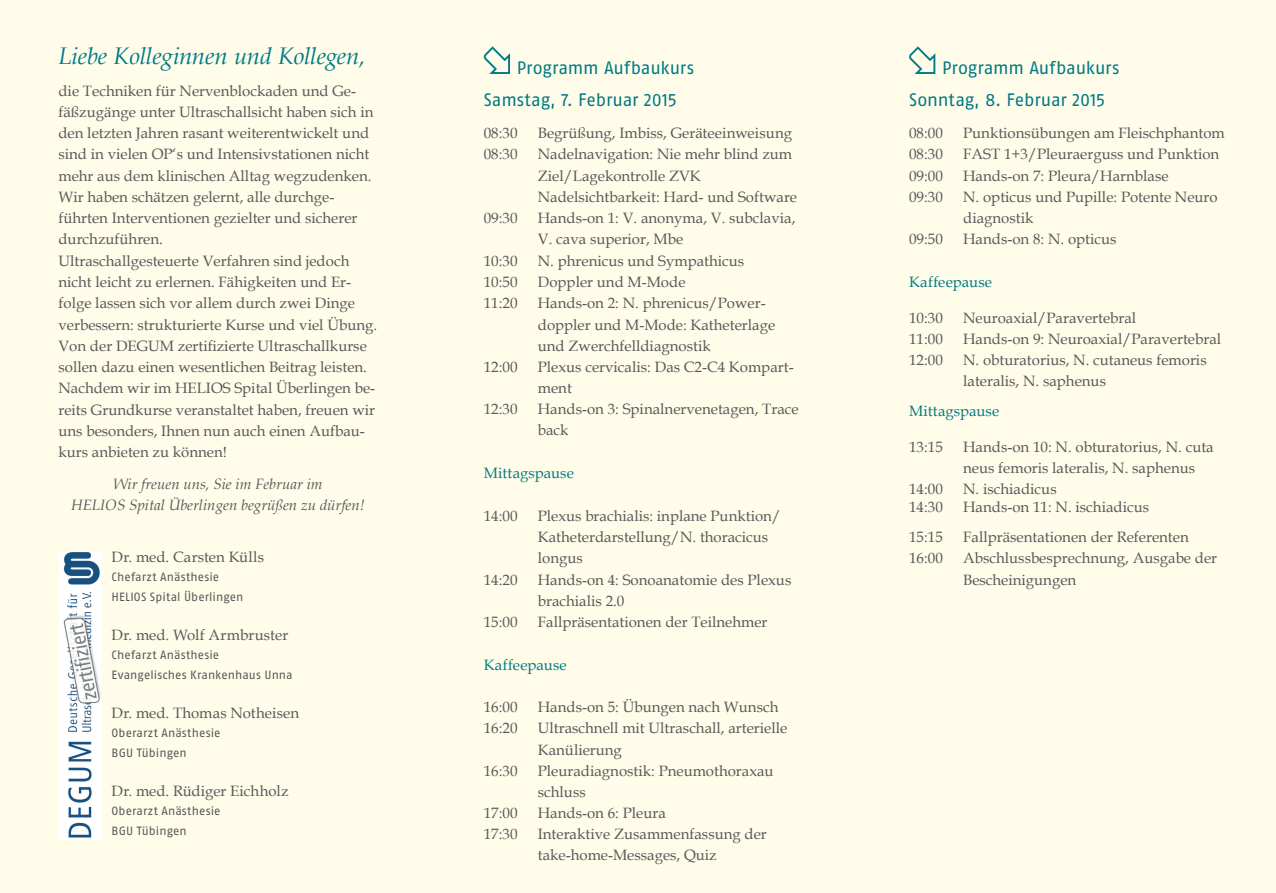
<style>
.page{position:relative;width:1276px;height:893px;background:#fffde9}
.page>*{position:absolute;margin:0;border:0;box-sizing:border-box;transform-origin:0 0}
.t1{font:italic 24px "Book Antiqua";letter-spacing:-.015em;color:#007a85}
.t2{font:18px/32px "Fago Pro";letter-spacing:-.01em;color:#007a85}
.t3{font:15px/21.3px "Book Antiqua";color:#57585a}
.t4{font:italic 15px/21.3px "Book Antiqua";color:#57585a;text-align:center}
.t5{font:15px "Book Antiqua";letter-spacing:.01em;color:#007a85}
.t6{font:12px/19.5px "Fago Pro";letter-spacing:.01em;color:#57585a}
</style>
<div class="page">
<svg style="left:909px;top:46px;width:26px;height:28px"></svg>
<svg style="left:484px;top:46px;width:26px;height:28px"></svg>
<div style="left:59px;top:553px;width:42px;height:287px;background:#fff"></div>
<img style="left:63px;top:553px;width:37px;height:285px">
<h1 class="t1" style="left:58px;top:39px;width:308px">Liebe Kolleginnen und Kollegen,</h1>
<p class="t3" style="left:58px;top:80px;width:320px">die Techniken für Nervenblockaden und Ge&shy;fäßzugänge unter Ultraschallsicht haben sich in den letzten Jahren rasant weiterentwickelt und sind in vielen OP‘s und Intensivstationen nicht mehr aus dem klinischen Alltag wegzudenken.<br>Wir haben schätzen gelernt, alle durchge&shy;führten Interventionen gezielter und sicherer durchzuführen.<br>Ultraschallgesteuerte Verfahren sind jedoch nicht leicht zu erlernen. Fähigkeiten und Er&shy;folge lassen sich vor allem durch zwei Dinge verbessern: strukturierte Kurse und viel Übung.<br>Von der DEGUM zertifizierte Ultraschallkurse sollen dazu einen wesentlichen Beitrag leisten.<br>Nachdem wir im HELIOS Spital Überlingen be&shy;reits Grundkurse veranstaltet haben, freuen wir uns besonders, Ihnen nun auch einen Aufbau&shy;kurs anbieten zu können!</p>
<p class="t4" style="left:71px;top:473px;width:295px">Wir freuen uns, Sie im Februar im<br>HELIOS Spital Überlingen begrüßen zu dürfen!</p>
<p class="t3" style="left:112px;top:545px;width:154px">Dr. med. Carsten Külls</p>
<p class="t6" style="left:112px;top:567px;width:133px">Chefarzt Anästhesie<br>HELIOS Spital Überlingen</p>
<p class="t3" style="left:112px;top:623px;width:178px">Dr. med. Wolf Armbruster</p>
<p class="t6" style="left:112px;top:645px;width:183px">Chefarzt Anästhesie<br>Evangelisches Krankenhaus Unna</p>
<p class="t3" style="left:112px;top:701px;width:189px">Dr. med. Thomas Notheisen</p>
<p class="t6" style="left:112px;top:723px;width:110px">Oberarzt Anästhesie<br>BGU Tübingen</p>
<p class="t3" style="left:112px;top:779px;width:178px">Dr. med. Rüdiger Eichholz</p>
<p class="t6" style="left:112px;top:801px;width:110px">Oberarzt Anästhesie<br>BGU Tübingen</p>
<p class="t2" style="left:484px;top:52px;width:212px;text-indent:33px">Programm Aufbaukurs<br>Samstag, 7. Februar 2015</p>
<p class="t3" style="left:484px;top:122px;width:35px">08:30</p>
<p class="t3" style="left:538px;top:122px;width:256px">Begrüßung, Imbiss, Geräteeinweisung</p>
<p class="t3" style="left:484px;top:143px;width:35px">08:30</p>
<p class="t3" style="left:538px;top:143px;width:261px">Nadelnavigation: Nie mehr blind zum<br>Ziel/Lagekontrolle ZVK<br>Nadelsichtbarkeit: Hard- und Software</p>
<p class="t3" style="left:484px;top:207px;width:35px">09:30</p>
<p class="t3" style="left:538px;top:207px;width:259px">Hands-on 1: V. anonyma, V. subclavia,<br>V. cava superior, Mbe</p>
<p class="t3" style="left:484px;top:250px;width:35px">10:30</p>
<p class="t3" style="left:538px;top:250px;width:208px">N. phrenicus und Sympathicus</p>
<p class="t3" style="left:484px;top:271px;width:35px">10:50</p>
<p class="t3" style="left:538px;top:271px;width:149px">Doppler und M-Mode</p>
<p class="t3" style="left:484px;top:292px;width:35px">11:20</p>
<p class="t3" style="left:538px;top:292px;width:239px">Hands-on 2: N. phrenicus/Power&shy;doppler und M-Mode: Katheterlage und Zwerchfelldiagnostik</p>
<p class="t3" style="left:484px;top:356px;width:35px">12:00</p>
<p class="t3" style="left:538px;top:356px;width:257px">Plexus cervicalis: Das C2-C4 Kompart&shy;ment</p>
<p class="t3" style="left:484px;top:398px;width:35px">12:30</p>
<p class="t3" style="left:538px;top:398px;width:262px">Hands-on 3: Spinalnervenetagen, Trace back</p>
<p class="t5" style="left:484px;top:463px;width:92px">Mittagspause</p>
<p class="t3" style="left:484px;top:505px;width:35px">14:00</p>
<p class="t3" style="left:538px;top:505px;width:245px">Plexus brachialis: inplane Punktion/<br>Katheterdarstellung/N. thoracicus longus</p>
<p class="t3" style="left:484px;top:568px;width:35px">14:20</p>
<p class="t3" style="left:538px;top:568px;width:255px">Hands-on 4: Sonoanatomie des Plexus brachialis 2.0</p>
<p class="t3" style="left:484px;top:611px;width:35px">15:00</p>
<p class="t3" style="left:538px;top:611px;width:231px">Fallpräsentationen der Teilnehmer</p>
<p class="t5" style="left:484px;top:654px;width:84px">Kaffeepause</p>
<p class="t3" style="left:484px;top:696px;width:35px">16:00</p>
<p class="t3" style="left:538px;top:696px;width:242px">Hands-on 5: Übungen nach Wunsch</p>
<p class="t3" style="left:484px;top:717px;width:35px">16:20</p>
<p class="t3" style="left:538px;top:717px;width:251px">Ultraschnell mit Ultraschall, arterielle<br>Kanülierung</p>
<p class="t3" style="left:484px;top:760px;width:35px">16:30</p>
<p class="t3" style="left:538px;top:760px;width:237px">Pleuradiagnostik: Pneumothoraxau schluss</p>
<p class="t3" style="left:484px;top:802px;width:35px">17:00</p>
<p class="t3" style="left:538px;top:802px;width:129px">Hands-on 6: Pleura</p>
<p class="t3" style="left:484px;top:823px;width:35px">17:30</p>
<p class="t3" style="left:538px;top:823px;width:230px">Interaktive Zusammenfassung der take-home-Messages, Quiz</p>
<p class="t2" style="left:909px;top:52px;width:212px;text-indent:33px">Programm Aufbaukurs<br>Sonntag, 8. Februar 2015</p>
<p class="t3" style="left:909px;top:122px;width:35px">08:00</p>
<p class="t3" style="left:963px;top:122px;width:263px">Punktionsübungen am Fleischphantom</p>
<p class="t3" style="left:909px;top:143px;width:35px">08:30</p>
<p class="t3" style="left:963px;top:143px;width:258px">FAST 1+3/Pleuraerguss und Punktion</p>
<p class="t3" style="left:909px;top:165px;width:35px">09:00</p>
<p class="t3" style="left:963px;top:165px;width:207px">Hands-on 7: Pleura/Harnblase</p>
<p class="t3" style="left:909px;top:186px;width:35px">09:30</p>
<p class="t3" style="left:963px;top:186px;width:256px">N. opticus und Pupille: Potente Neuro diagnostik</p>
<p class="t3" style="left:909px;top:228px;width:35px">09:50</p>
<p class="t3" style="left:963px;top:228px;width:155px">Hands-on 8: N. opticus</p>
<p class="t5" style="left:909px;top:271px;width:84px">Kaffeepause</p>
<p class="t3" style="left:909px;top:307px;width:35px">10:30</p>
<p class="t3" style="left:963px;top:307px;width:175px">Neuroaxial/Paravertebral</p>
<p class="t3" style="left:909px;top:328px;width:35px">11:00</p>
<p class="t3" style="left:963px;top:328px;width:260px">Hands-on 9: Neuroaxial/Paravertebral</p>
<p class="t3" style="left:909px;top:349px;width:35px">12:00</p>
<p class="t3" style="left:963px;top:349px;width:245px">N. obturatorius, N. cutaneus femoris lateralis, N. saphenus</p>
<p class="t5" style="left:909px;top:400px;width:92px">Mittagspause</p>
<p class="t3" style="left:909px;top:436px;width:35px">13:15</p>
<p class="t3" style="left:963px;top:436px;width:252px">Hands-on 10: N. obturatorius, N. cuta neus femoris lateralis, N. saphenus</p>
<p class="t3" style="left:909px;top:478px;width:35px">14:00</p>
<p class="t3" style="left:963px;top:478px;width:95px">N. ischiadicus</p>
<p class="t3" style="left:909px;top:496px;width:35px">14:30</p>
<p class="t3" style="left:963px;top:496px;width:187px">Hands-on 11: N. ischiadicus</p>
<p class="t3" style="left:909px;top:526px;width:35px">15:15</p>
<p class="t3" style="left:963px;top:526px;width:227px">Fallpräsentationen der Referenten</p>
<p class="t3" style="left:909px;top:547px;width:35px">16:00</p>
<p class="t3" style="left:963px;top:547px;width:255px">Abschlussbesprechnung, Ausgabe der<br>Bescheinigungen</p>
</div>
